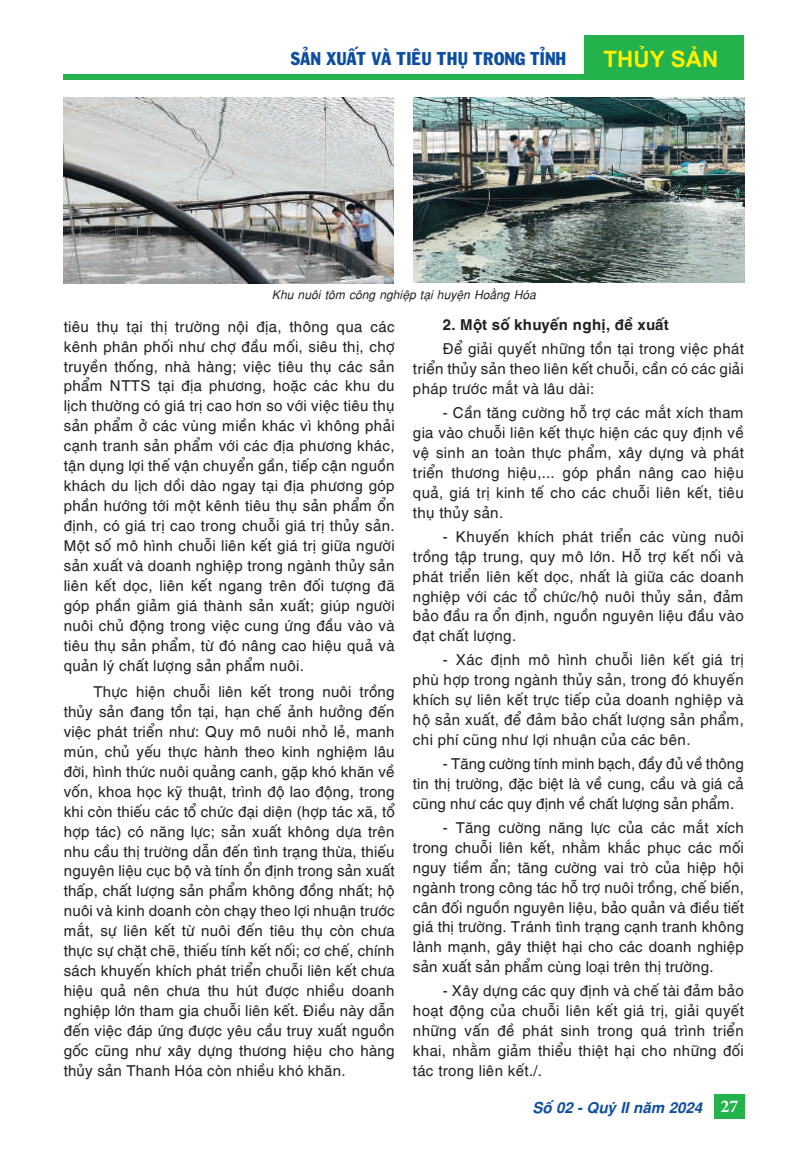
<style>
.page{position:relative;width:808px;height:1149px;background:#fff}
.page>*{position:absolute;margin:0;border:0;box-sizing:border-box;transform-origin:0 0}
.t1{font:22.5px "SVN Arial 2 bold";color:#fff101}
.t2{font:18px "SVN Franko";color:#0d4da1}
.t3{font:15px/20px "SVN Helves";color:#231f20;text-align:justify}
.t4{font:15px "SVN Helvesbold";color:#231f20}
.t5{font:15px "SVN Helvesbolditalic";color:#0d4da1}
.t6{font:12px "SVN Helvesitalic";color:#231f20}
.s1{font-family:"Minion Pro";font-weight:700;font-size:18px;color:#fff}
</style>
<div class="page">
<div style="left:714px;top:1094px;width:30px;height:24px;background:#23b24b"></div>
<div style="left:64px;top:74px;width:680px;height:5px;background:#23b24b"></div>
<div style="left:584px;top:36px;width:160px;height:43px;background:#23b24b"></div>
<img style="left:64px;top:98px;width:330px;height:185px">
<img style="left:414px;top:98px;width:330px;height:184px">
<p class="t2" style="left:291px;top:45px;width:277px">SẢN XUẤT VÀ TIÊU THỤ TRONG TỈNH</p>
<h1 class="t1" style="left:603px;top:42px;width:116px">THỦY SẢN</h1>
<p class="t6" style="left:272px;top:285px;width:265px">Khu nuôi tôm công nghiệp tại huyện Hoằng Hóa</p>
<p class="t3" style="left:64px;top:315px;width:333px">tiêu thụ tại thị trường nội địa, thông qua các kênh phân phối như chợ đầu mối, siêu thị, chợ truyền thống, nhà hàng; việc tiêu thụ các sản phẩm NTTS tại địa phương, hoặc các khu du lịch thường có giá trị cao hơn so với việc tiêu thụ sản phẩm ở các vùng miền khác vì không phải cạnh tranh sản phẩm với các địa phương khác, tận dụng lợi thế vận chuyển gần, tiếp cận nguồn khách du lịch dồi dào ngay tại địa phương góp phần hướng tới một kênh tiêu thụ sản phẩm ổn định, có giá trị cao trong chuỗi giá trị thủy sản.<br>Một số mô hình chuỗi liên kết giá trị giữa người sản xuất và doanh nghiệp trong ngành thủy sản liên kết dọc, liên kết ngang trên đối tượng đã góp phần giảm giá thành sản xuất; giúp người nuôi chủ động trong việc cung ứng đầu vào và tiêu thụ sản phẩm, từ đó nâng cao hiệu quả và quản lý chất lượng sản phẩm nuôi.</p>
<p class="t3" style="left:64px;top:680px;width:333px;text-indent:30px">Thực hiện chuỗi liên kết trong nuôi trồng thủy sản đang tồn tại, hạn chế ảnh hưởng đến việc phát triển như: Quy mô nuôi nhỏ lẻ, manh mún, chủ yếu thực hành theo kinh nghiệm lâu đời, hình thức nuôi quảng canh, gặp khó khăn về vốn, khoa học kỹ thuật, trình độ lao động, trong khi còn thiếu các tổ chức đại diện (hợp tác xã, tổ hợp tác) có năng lực; sản xuất không dựa trên nhu cầu thị trường dẫn đến tình trạng thừa, thiếu nguyên liệu cục bộ và tính ổn định trong sản xuất thấp, chất lượng sản phẩm không đồng nhất; hộ nuôi và kinh doanh còn chạy theo lợi nhuận trước mắt, sự liên kết từ nuôi đến tiêu thụ còn chưa thực sự chặt chẽ, thiếu tính kết nối; cơ chế, chính sách khuyến khích phát triển chuỗi liên kết chưa hiệu quả nên chưa thu hút được nhiều doanh nghiệp lớn tham gia chuỗi liên kết. Điều này dẫn đến việc đáp ứng được yêu cầu truy xuất nguồn gốc cũng như xây dựng thương hiệu cho hàng thủy sản Thanh Hóa còn nhiều khó khăn.</p>
<p class="t4" style="left:443px;top:313px;width:228px">2. Một số khuyến nghị, đề xuất</p>
<p class="t3" style="left:413px;top:337px;width:333px;text-indent:30px">Để giải quyết những tồn tại trong việc phát triển thủy sản theo liên kết chuỗi, cần có các giải pháp trước mắt và lâu dài:</p>
<p class="t3" style="left:413px;top:401px;width:333px;text-indent:30px">- Cần tăng cường hỗ trợ các mắt xích tham gia vào chuỗi liên kết thực hiện các quy định về vệ sinh an toàn thực phẩm, xây dựng và phát triển thương hiệu,... góp phần nâng cao hiệu quả, giá trị kinh tế cho các chuỗi liên kết, tiêu thụ thủy sản.</p>
<p class="t3" style="left:413px;top:525px;width:333px;text-indent:30px">- Khuyến khích phát triển các vùng nuôi trồng tập trung, quy mô lớn. Hỗ trợ kết nối và phát triển liên kết dọc, nhất là giữa các doanh nghiệp với các tổ chức/hộ nuôi thủy sản, đảm bảo đầu ra ổn định, nguồn nguyên liệu đầu vào đạt chất lượng.</p>
<p class="t3" style="left:413px;top:648px;width:333px;text-indent:30px">- Xác định mô hình chuỗi liên kết giá trị phù hợp trong ngành thủy sản, trong đó khuyến khích sự liên kết trực tiếp của doanh nghiệp và hộ sản xuất, để đảm bảo chất lượng sản phẩm, chi phí cũng như lợi nhuận của các bên.</p>
<p class="t3" style="left:413px;top:752px;width:333px;text-indent:30px">- Tăng cường tính minh bạch, đầy đủ về thông tin thị trường, đặc biệt là về cung, cầu và giá cả cũng như các quy định về chất lượng sản phẩm.</p>
<p class="t3" style="left:413px;top:816px;width:333px;text-indent:30px">- Tăng cường năng lực của các mắt xích trong chuỗi liên kết, nhằm khắc phục các mối nguy tiềm ẩn; tăng cường vai trò của hiệp hội ngành trong công tác hỗ trợ nuôi trồng, chế biến, cân đối nguồn nguyên liệu, bảo quản và điều tiết giá thị trường. Tránh tình trạng cạnh tranh không lành mạnh, gây thiệt hại cho các doanh nghiệp sản xuất sản phẩm cùng loại trên thị trường.</p>
<p class="t3" style="left:413px;top:979px;width:333px;text-indent:30px">- Xây dựng các quy định và chế tài đảm bảo hoạt động của chuỗi liên kết giá trị, giải quyết những vấn đề phát sinh trong quá trình triển khai, nhằm giảm thiểu thiệt hại cho những đối tác trong liên kết./.</p>
<p class="t5" style="left:532px;top:1095px;width:208px">Số 02 - Quý II năm 2024 <span class="s1">27</span></p>
</div>
